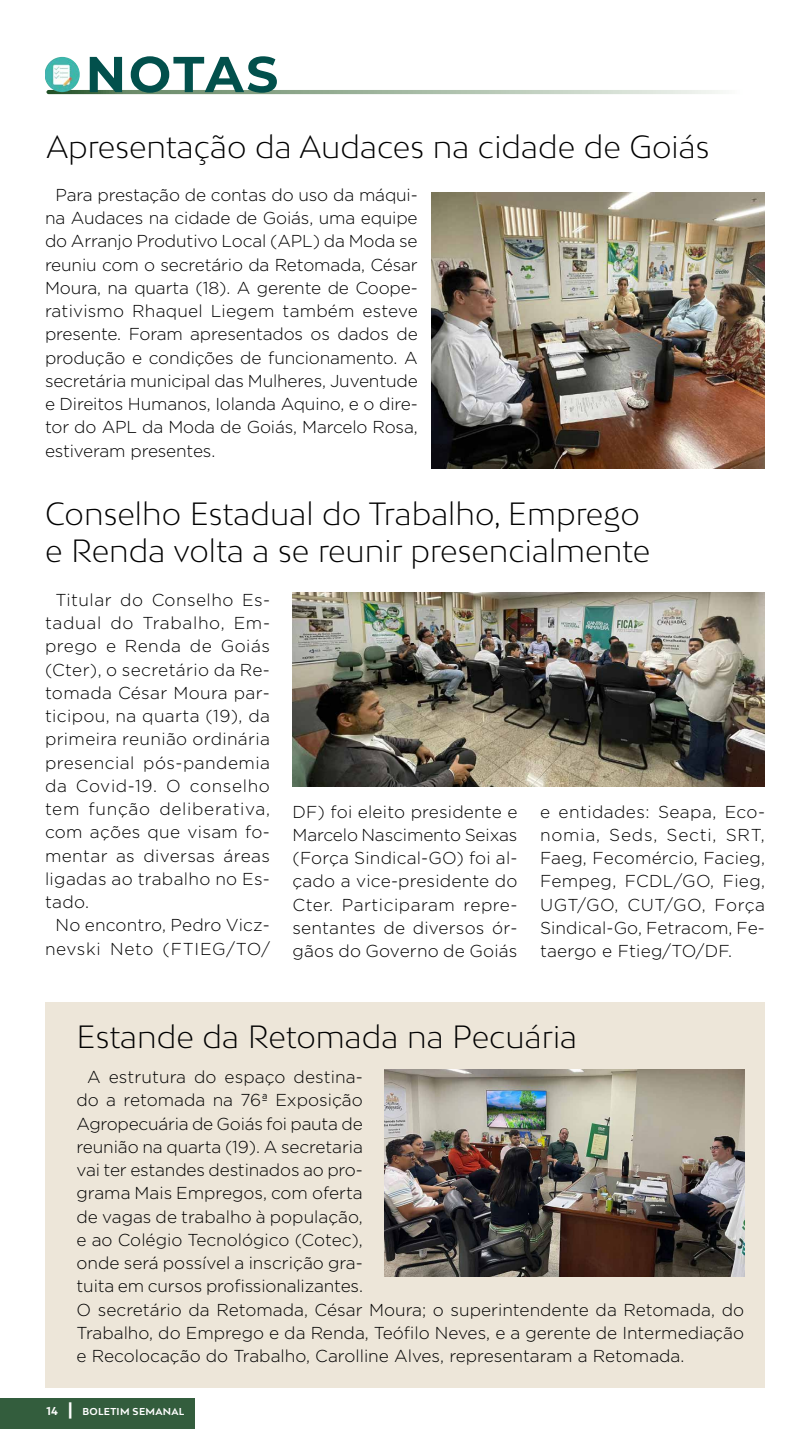
<style>
.page{position:relative;width:810px;height:1440px;background:#fff}
.page>*{position:absolute;margin:0;border:0;box-sizing:border-box;transform-origin:0 0}
.t1{font:700 50.32px "Montserrat";letter-spacing:.045em;color:#02504c}
.t2{font:300 30.38px/37.5px "Bw Mitga";color:#000}
.t3{font:300 17.25px/23.2px "Gotham";color:#000;text-align:justify}
.t4{font:700 9.45px "Bw Mitga";letter-spacing:.03em;color:#fff}
.s1{font-size:10.88px}
.s2{font-size:16.27px}
</style>
<div class="page">
<div style="left:0;top:1398px;width:195px;height:31px;background:#335d3d"></div>
<div style="left:45px;top:1002px;width:720px;height:386px;background:#ede6d9"></div>
<svg style="left:46px;top:90px;width:719px;height:4px;background:#a6baa5"></svg>
<img style="left:45px;top:57px;width:35px;height:35px">
<img style="left:292px;top:592px;width:473px;height:195px">
<img style="left:432px;top:193px;width:333px;height:275px">
<img style="left:384px;top:1069px;width:360px;height:207px">
<h1 class="t1" style="left:86px;top:38px;width:194px">NOTAS</h1>
<h2 class="t2" style="left:46px;top:127px;width:664px">Apresentação da Audaces na cidade de Goiás</h2>
<p class="t3" style="left:45px;top:183px;width:374px;text-indent:11px">Para prestação de contas do uso da máqui&shy;na Audaces na cidade de Goiás, uma equipe do Arranjo Produtivo Local (APL) da Moda se reuniu com o secretário da Retomada, César Moura, na quarta (18). A gerente de Coope&shy;rativismo Rhaquel Liegem também esteve presente. Foram apresentados os dados de produção e condições de funcionamento. A secretária municipal das Mulheres, Juventude e Direitos Humanos, Iolanda Aquino, e o dire&shy;tor do APL da Moda de Goiás, Marcelo Rosa, estiveram presentes.</p>
<h2 class="t2" style="left:45px;top:494px;width:607px">Conselho Estadual do Trabalho, Emprego e Renda volta a se reunir presencialmente</h2>
<p class="t3" style="left:45px;top:588px;width:227px;text-indent:11px">Titular do Conselho Es&shy;tadual do Trabalho, Em&shy;prego e Renda de Goiás (Cter), o secretário da Re&shy;tomada César Moura par&shy;ticipou, na quarta (19), da primeira reunião ordinária presencial pós-pandemia da Covid-19. O conselho tem função deliberativa, com ações que visam fo&shy;mentar as diversas áreas ligadas ao trabalho no Es&shy;tado.</p>
<p class="t3" style="left:45px;top:913px;width:227px;text-align:right">No encontro, Pedro Vicz&shy;nevski Neto (FTIEG/TO/</p>
<p class="t3" style="left:293px;top:800px;width:227px">DF) foi eleito presidente e Marcelo Nascimento Seixas (Força Sindical-GO) foi al&shy;çado a vice-presidente do Cter. Participaram repre&shy;sentantes de diversos ór&shy;gãos do Governo de Goiás</p>
<p class="t3" style="left:540px;top:800px;width:227px">e entidades: Seapa, Eco&shy;nomia, Seds, Secti, SRT, Faeg, Fecomércio, Facieg, Fempeg, FCDL/GO, Fieg, UGT/GO, CUT/GO, Força Sindical-Go, Fetracom, Fe&shy;taergo e Ftieg/TO/DF.</p>
<h2 class="t2" style="left:77px;top:1017px;width:502px">Estande da Retomada na Pecuária</h2>
<p class="t3" style="left:77px;top:1065px;width:669px;text-align:left;text-indent:11px">A estrutura do espaço destina-<br>do a retomada na 76ª Exposição<br>Agropecuária de Goiás foi pauta de<br>reunião na quarta (19). A secretaria<br>vai ter estandes destinados ao pro-<br>grama Mais Empregos, com oferta<br>de vagas de trabalho à população,<br>e ao Colégio Tecnológico (Cotec),<br>onde será possível a inscrição gra-<br>tuita em cursos profissionalizantes.<br>O secretário da Retomada, César Moura; o superintendente da Retomada, do Trabalho, do Emprego e da Renda, Teófilo Neves, e a gerente de Intermediação e Recolocação do Trabalho, Carolline Alves, representaram a Retomada.</p>
<p class="t4" style="left:46px;top:1405px;width:139px"><span class="s1">14</span> <span class="s2">|</span> BOLETIM SEMANAL</p>
</div>
